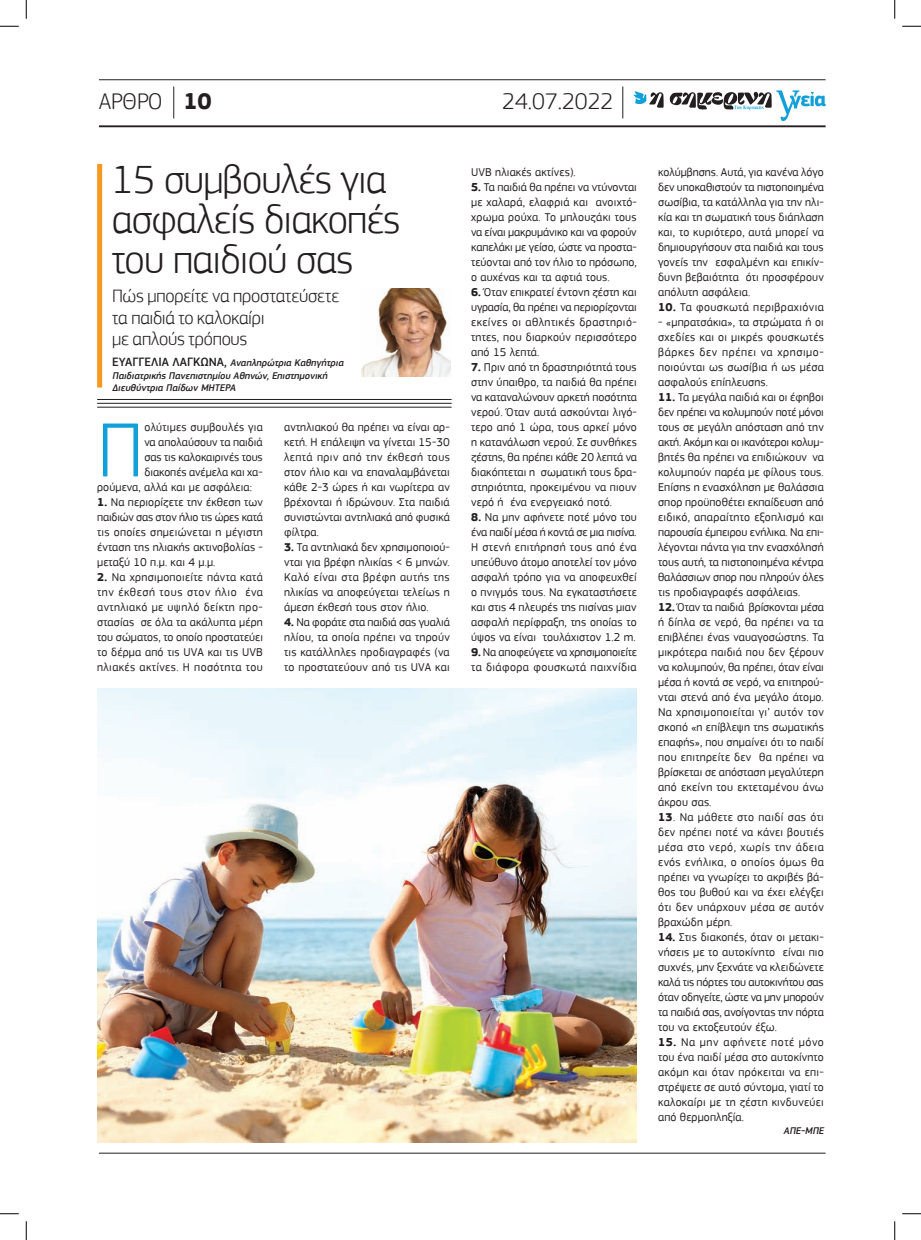
<style>
.page{position:relative;width:921px;height:1240px;background:#fff}
.page>*{position:absolute;margin:0;border:0;box-sizing:border-box;transform-origin:0 0}
.t1{font:300 79.75px "PF Square Sans Pro";color:#12a0db}
.t2{font:300 41.25px/40px "PF Square Sans Pro";letter-spacing:-.02em;color:#231f20}
.t3{font:300 23.75px "PF Square Sans Pro";color:#231f20}
.t4{font:300 18.75px/21.2px "PF Square Sans Pro";letter-spacing:-.015em;color:#231f20}
.t5{font:11.88px/15px "PF Square Sans Pro";letter-spacing:.01em;color:#231f20;text-align:justify}
.t6{font:11.88px/15px "PF Square Sans Pro";letter-spacing:-.015em;color:#231f20}
.t7{font:11.88px "PF Square Sans Pro";letter-spacing:.03em;color:#231f20}
.t8{font:italic 500 10px/12.5px "PF Square Sans Pro";color:#231f20}
.t9{font:700 5px "PF Document";color:#12a0db}
.s1{font-weight:700}
.s2{font-style:normal;font-size:12.5px}
</style>
<div class="page">
<hr style="left:99px;top:1152px;width:726px;height:1px;background:#231f20">
<hr style="left:99px;top:79px;width:726px;height:1px;background:#231f20">
<hr style="left:99px;top:125px;width:726px;height:2px;background:#231f20">
<svg style="left:633px;top:91px;width:30px;height:17px"></svg>
<svg style="left:669px;top:90px;width:156px;height:31px"></svg>
<hr style="left:622px;top:86px;width:1px;height:32px;background:#231f20">
<hr style="left:173px;top:86px;width:1px;height:32px;background:#231f20">
<div style="left:97px;top:164px;width:5px;height:223px;background:#f7971d"></div>
<hr style="left:97px;top:407px;width:354px;height:1px;background:#231f20">
<hr style="left:97px;top:403px;width:354px;height:1px;background:#231f20">
<hr style="left:97px;top:399px;width:354px;height:1px;background:#231f20">
<img style="left:97px;top:688px;width:540px;height:454px">
<img style="left:362px;top:288px;width:88px;height:89px">
<svg style="left:0;top:25px;width:19px;height:2px"></svg>
<svg style="left:902px;top:25px;width:19px;height:2px"></svg>
<svg style="left:0;top:1213px;width:19px;height:1px"></svg>
<svg style="left:902px;top:1213px;width:19px;height:1px"></svg>
<svg style="left:25px;top:0;width:2px;height:19px"></svg>
<svg style="left:25px;top:1221px;width:2px;height:19px"></svg>
<svg style="left:894px;top:0;width:1px;height:19px"></svg>
<svg style="left:894px;top:1221px;width:1px;height:19px"></svg>
<p class="t3" style="left:99px;top:87px;width:114px">ΑΡΘΡΟ <span class="s1">10</span></p>
<p class="t3" style="left:502px;top:87px;width:113px">24.07.2022</p>
<p class="t2" style="left:112px;top:159px;width:290px">15 συμβουλές για ασφαλείς διακοπές του παιδιού σας</p>
<p class="t4" style="left:112px;top:285px;width:228px">Πώς μπορείτε να προστατεύσετε τα παιδιά το καλοκαίρι<br>με απλούς τρόπους</p>
<p class="t8" style="left:112px;top:357px;width:235px"><span class="s2">Ε ΥΑ Γ Γ Ε Λ Ι Α ΛΑ Γ ΚΩ Ν Α,</span> Αναπληρώτρια Καθηγήτρια<br>Παιδιατρικής Πανεπιστημίου Αθηνών, Επιστημονική<br>Διευθύντρια Παίδων ΜΗΤΕΡΑ</p>
<p class="t1" style="left:97px;top:403px;width:48px">Π</p>
<p class="t5" style="left:144px;top:420px;width:120px">ολύτιμες συμβουλές για</p>
<p class="t5" style="left:144px;top:435px;width:120px">να απολαύσουν τα παιδιά</p>
<p class="t5" style="left:144px;top:450px;width:120px">σας τις καλοκαιρινές τους</p>
<p class="t5" style="left:144px;top:465px;width:120px">διακοπές ανέμελα και χα-</p>
<p class="t5" style="left:97px;top:480px;width:157px">ρούμενα, αλλά και με ασφάλεια:</p>
<p class="t5" style="left:97px;top:495px;width:167px"><span class="s1">1.</span> Να περιορίζετε την έκθεση των παιδιών σας στον ήλιο τις ώρες κατά τις οποίες σημειώνεται η μέγιστη ένταση της ηλιακής ακτινοβολίας - μεταξύ 10 π.μ. και 4 μ.μ.</p>
<p class="t5" style="left:97px;top:570px;width:167px"><span class="s1">2.</span> Να χρησιμοποιείτε πάντα κατά την έκθεσή τους στον ήλιο ένα αντηλιακό με υψηλό δείκτη προ&shy;στασίας σε όλα τα ακάλυπτα μέρη του σώματος, το οποίο προστατεύει το δέρμα από τις UVA και τις UVB ηλιακές ακτίνες. Η ποσότητα του</p>
<p class="t5" style="left:284px;top:420px;width:167px">αντηλιακού θα πρέπει να είναι αρ&shy;κετή. Η επάλειψη να γίνεται 15-30 λεπτά πριν από την έκθεσή τους στον ήλιο και να επαναλαμβάνεται κάθε 2-3 ώρες ή και νωρίτερα αν βρέχονται ή ιδρώνουν. Στα παιδιά συνιστώνται αντηλιακά από φυσικά φίλτρα.</p>
<p class="t5" style="left:284px;top:540px;width:167px"><span class="s1">3.</span> Τα αντηλιακά δεν χρησιμοποιού&shy;νται για βρέφη ηλικίας &lt; 6 μηνών.<br>Καλό είναι στα βρέφη αυτής της ηλικίας να αποφεύγεται τελείως η άμεση έκθεσή τους στον ήλιο.</p>
<p class="t5" style="left:284px;top:615px;width:167px"><span class="s1">4.</span> Να φοράτε στα παιδιά σας γυαλιά ηλίου, τα οποία πρέπει να τηρούν τις κατάλληλες προδιαγραφές (να το προστατεύουν από τις UVA και</p>
<p class="t5" style="left:471px;top:165px;width:106px">UVB ηλιακές ακτίνες).</p>
<p class="t5" style="left:471px;top:180px;width:167px"><span class="s1">5.</span> Τα παιδιά θα πρέπει να ντύνονται με χαλαρά, ελαφριά και ανοιχτό&shy;χρωμα ρούχα. Το μπλουζάκι τους να είναι μακρυμάνικο και να φορούν καπελάκι με γείσο, ώστε να προστα&shy;τεύονται από τον ήλιο το πρόσωπο, ο αυχένας και τα αφτιά τους.</p>
<p class="t5" style="left:471px;top:285px;width:167px"><span class="s1">6.</span> Όταν επικρατεί έντονη ζέστη και υγρασία, θα πρέπει να περιορίζονται εκείνες οι αθλητικές δραστηριό&shy;τητες, που διαρκούν περισσότερο από 15 λεπτά.</p>
<p class="t5" style="left:471px;top:360px;width:167px"><span class="s1">7.</span> Πριν από τη δραστηριότητά τους στην ύπαιθρο, τα παιδιά θα πρέπει να καταναλώνουν αρκετή ποσότητα νερού. Όταν αυτά ασκούνται λιγό&shy;τερο από 1 ώρα, τους αρκεί μόνο η κατανάλωση νερού. Σε συνθήκες ζέστης, θα πρέπει κάθε 20 λεπτά να διακόπτεται η σωματική τους δρα&shy;στηριότητα, προκειμένου να πιουν νερό ή ένα ενεργειακό ποτό.</p>
<p class="t5" style="left:471px;top:510px;width:167px"><span class="s1">8.</span> Να μην αφήνετε ποτέ μόνο του ένα παιδί μέσα ή κοντά σε μια πισίνα.<br>Η στενή επιτήρησή τους από ένα υπεύθυνο άτομο αποτελεί τον μόνο ασφαλή τρόπο για να αποφευχθεί ο πνιγμός τους. Να εγκαταστήσετε και στις 4 πλευρές της πισίνας μιαν ασφαλή περίφραξη, της οποίας το ύψος να είναι τουλάχιστον 1.2 m.</p>
<p class="t6" style="left:471px;top:645px;width:167px"><span class="s1">9.</span> Να αποφεύγετε να χρησιμοποιείτε τα διάφορα φουσκωτά παιχνίδια</p>
<p class="t9" style="left:734px;top:104px;width:31px">Της Κυριακής</p>
<p class="t5" style="left:658px;top:165px;width:167px">κολύμβησης. Αυτά, για κανένα λόγο δεν υποκαθιστούν τα πιστοποιημένα σωσίβια, τα κατάλληλα για την ηλι&shy;κία και τη σωματική τους διάπλαση και, το κυριότερο, αυτά μπορεί να δημιουργήσουν στα παιδιά και τους γονείς την εσφαλμένη και επικίν&shy;δυνη βεβαιότητα ότι προσφέρουν απόλυτη ασφάλεια.</p>
<p class="t7" style="left:658px;top:300px;width:167px"><span class="s1">10.</span> Τα φουσκωτά περιβραχιόνια</p>
<p class="t5" style="left:658px;top:315px;width:167px">- «μπρατσάκια», τα στρώματα ή οι σχεδίες και οι μικρές φουσκωτές βάρκες δεν πρέπει να χρησιμο&shy;ποιούνται ως σωσίβια ή ως μέσα ασφαλούς επίπλευσης.</p>
<p class="t5" style="left:658px;top:390px;width:167px"><span class="s1">11.</span> Τα μεγάλα παιδιά και οι έφηβοι δεν πρέπει να κολυμπούν ποτέ μόνοι τους σε μεγάλη απόσταση από την ακτή. Ακόμη και οι ικανότεροι κολυμ&shy;βητές θα πρέπει να επιδιώκουν να κολυμπούν παρέα με φίλους τους.<br>Επίσης η ενασχόληση με θαλάσσια σπορ προϋποθέτει εκπαίδευση από ειδικό, απαραίτητο εξοπλισμό και παρουσία έμπειρου ενήλικα. Να επι&shy;λέγονται πάντα για την ενασχόλησή τους αυτή, τα πιστοποιημένα κέντρα θαλάσσιων σπορ που πληρούν όλες τις προδιαγραφές ασφάλειας.</p>
<p class="t5" style="left:658px;top:600px;width:167px"><span class="s1">12.</span> Όταν τα παιδιά βρίσκονται μέσα ή δίπλα σε νερό, θα πρέπει να τα επιβλέπει ένας ναυαγοσώστης. Τα μικρότερα παιδιά που δεν ξέρουν να κολυμπούν, θα πρέπει, όταν είναι μέσα ή κοντά σε νερό, να επιτηρού&shy;νται στενά από ένα μεγάλο άτομο.<br>Να χρησιμοποιείται γι’ αυτόν τον σκοπό «η επίβλεψη της σωματικής επαφής», που σημαίνει ότι το παιδί που επιτηρείτε δεν θα πρέπει να βρίσκεται σε απόσταση μεγαλύτερη από εκείνη του εκτεταμένου άνω άκρου σας.</p>
<p class="t5" style="left:658px;top:810px;width:167px"><span class="s1">13</span>. Να μάθετε στο παιδί σας ότι δεν πρέπει ποτέ να κάνει βουτιές μέσα στο νερό, χωρίς την άδεια ενός ενήλικα, ο οποίος όμως θα πρέπει να γνωρίζει το ακριβές βά&shy;θος του βυθού και να έχει ελέγξει ότι δεν υπάρχουν μέσα σε αυτόν βραχώδη μέρη.</p>
<p class="t5" style="left:658px;top:930px;width:167px"><span class="s1">14.</span> Στις διακοπές, όταν οι μετακι&shy;νήσεις με το αυτοκίνητο είναι πιο συχνές, μην ξεχνάτε να κλειδώνετε καλά τις πόρτες του αυτοκινήτου σας όταν οδηγείτε, ώστε να μην μπορούν τα παιδιά σας, ανοίγοντας την πόρτα του να εκτοξευτούν έξω.</p>
<p class="t5" style="left:658px;top:1035px;width:167px"><span class="s1">15.</span> Να μην αφήνετε ποτέ μόνο του ένα παιδί μέσα στο αυτοκίνητο ακόμη και όταν πρόκειται να επι&shy;στρέψετε σε αυτό σύντομα, γιατί το καλοκαίρι με τη ζέστη κινδυνεύει από θερμοπληξία.</p>
<p class="t8" style="left:783px;top:1124px;width:44px">AΠΕ-ΜΠΕ</p>
</div>
